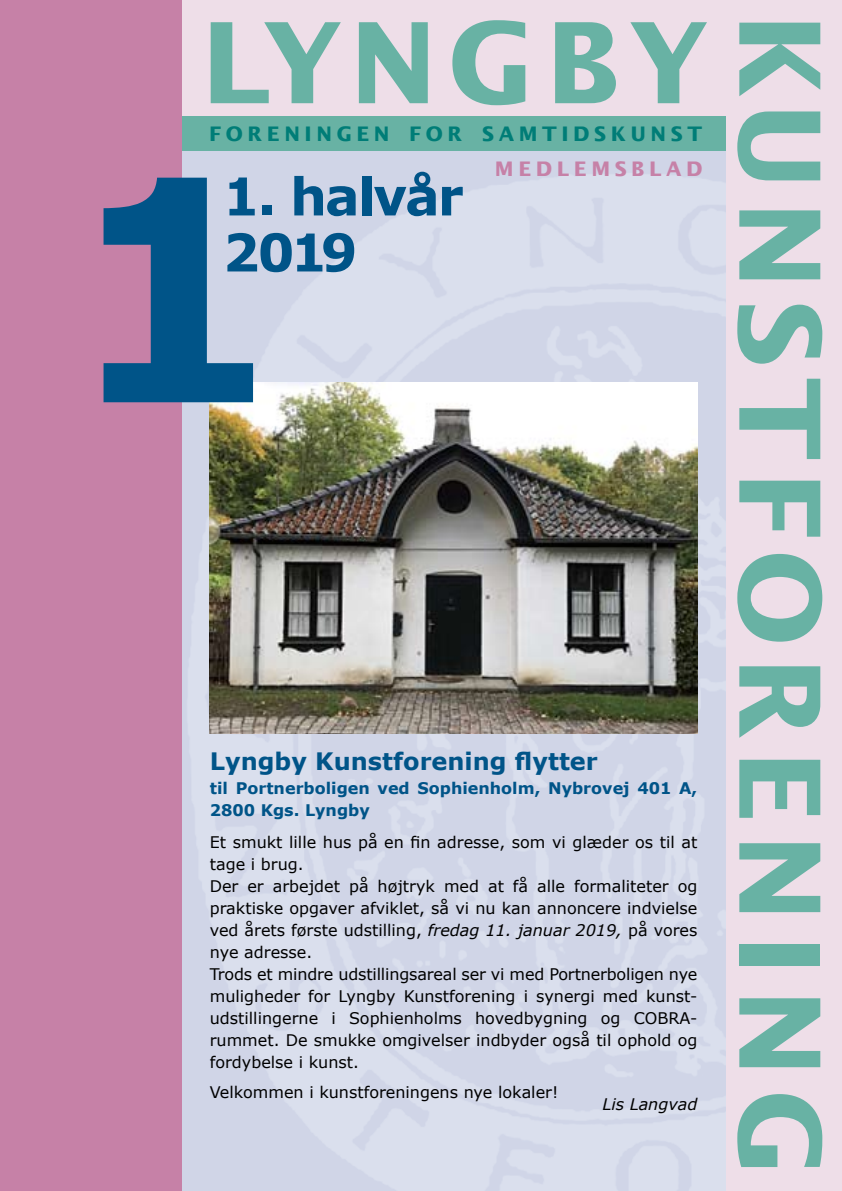
<style>
.page{position:relative;width:842px;height:1191px;background:#fff}
.page>*{position:absolute;margin:0;border:0;box-sizing:border-box;transform-origin:0 0}
.t1{font:700 308px "Verdana";color:#005488}
.t2{font:700 112px "Lucida Sans";letter-spacing:.1em;color:#68b2a4}
.t3{font:700 52px/56px "Verdana";letter-spacing:-.04em;color:#005488}
.t4{font:700 24px "Verdana";color:#005488}
.t5{font:700 20px "Lucida Sans";letter-spacing:.23em;color:#007d77}
.t6{font:700 20px "Lucida Sans";letter-spacing:.23em;color:#c681a7}
.t7{font:16px/22px "Verdana";color:#000}
.t8{font:700 16px/22px "Verdana";color:#005488}
.t9{font:italic 16px "Verdana";color:#000}
.s1{font-style:italic}
</style>
<div class="page">
<div style="left:134px;top:0;width:708px;height:1191px;background:#eedee8"></div>
<img style="left:181px;top:151px;width:545px;height:1040px">
<div style="left:181px;top:116px;width:545px;height:35px;background:#68b2a4"></div>
<div style="left:0;top:0;width:181px;height:1191px;background:#c681a7"></div>
<img style="left:210px;top:383px;width:487px;height:350px">
<h2 class="t2" style="left:201px;top:-5px;width:510px">LYNGBY</h2>
<h2 class="t2" style="left:847px;top:13px;width:1163px;rotate:90deg">KUNSTFORENING</h2>
<p class="t5" style="left:209px;top:121px;width:494px">FORENINGEN FOR SAMTIDSKUNST</p>
<p class="t6" style="left:495px;top:157px;width:209px">MEDLEMSBLAD</p>
<h3 class="t3" style="left:223px;top:169px;width:242px">1. halvår<br>2019</h3>
<h1 class="t1" style="left:64px;top:90px;width:220px">1</h1>
<h3 class="t4" style="left:210px;top:745px;width:389px">Lyngby Kunstforening flytter</h3>
<p class="t8" style="left:210px;top:777px;width:489px">til Portnerboligen ved Sophienholm, Nybrovej 401 A,<br>2800 Kgs. Lyngby</p>
<p class="t7" style="left:210px;top:831px;width:489px">Et smukt lille hus på en fin adresse, som vi glæder os til at tage i brug.<br>Der er arbejdet på højtryk med at få alle formaliteter og praktiske opgaver afviklet, så vi nu kan annoncere indvielse ved årets første udstilling, <span class="s1">fredag 11. januar 2019,</span> på vores nye adresse.<br>Trods et mindre udstillingsareal ser vi med Portnerboligen nye muligheder for Lyngby Kunstforening i synergi med kunst&shy;udstillingerne i Sophienholms hovedbygning og COBRA&shy;rummet. De smukke omgivelser indbyder også til ophold og fordybelse i kunst.</p>
<p class="t7" style="left:210px;top:1081px;width:350px">Velkommen i kunstforeningens nye lokaler!</p>
<p class="t9" style="left:602px;top:1093px;width:96px">Lis Langvad</p>
</div>
